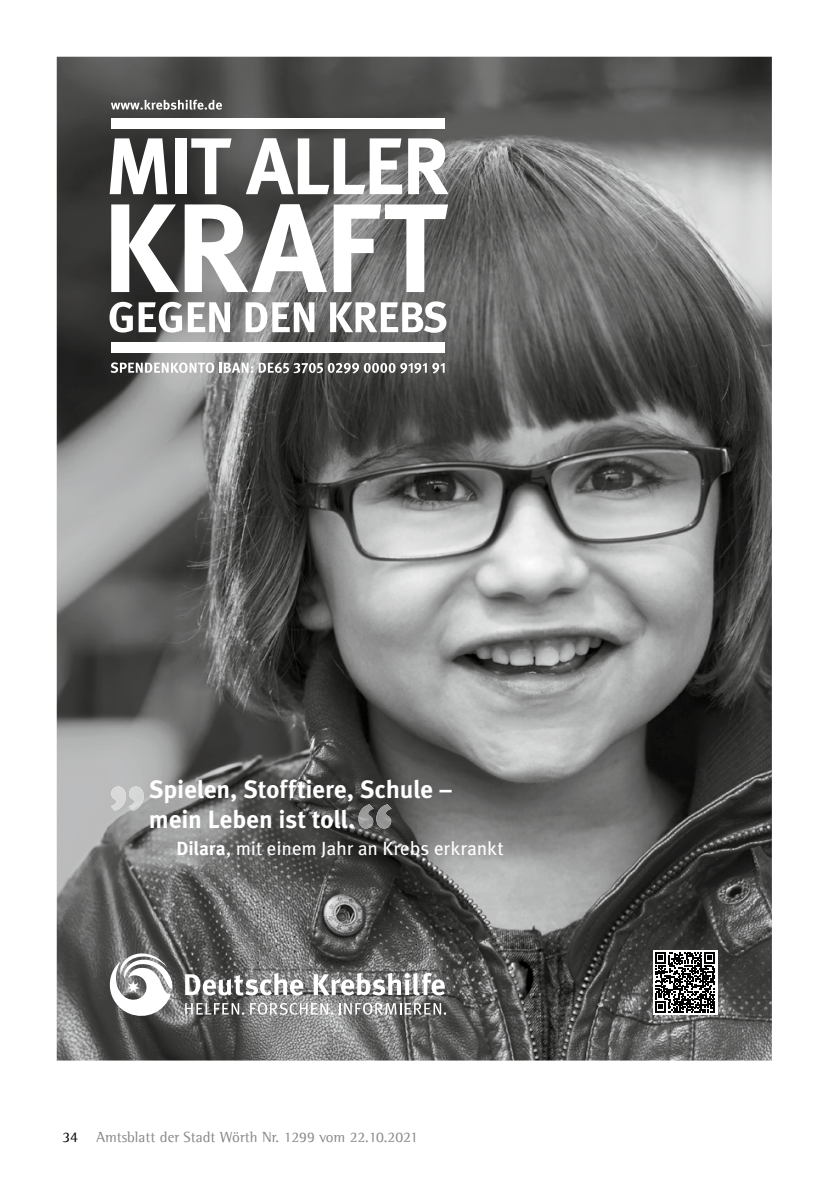
<style>
.page{position:relative;width:840px;height:1191px;background:#fff}
.page>*{position:absolute;margin:0;border:0;box-sizing:border-box;transform-origin:0 0}
.t1{font:700 25px/30px "Meta Pro";letter-spacing:-.01em;color:#fff}
.t2{font:19px "Meta Pro";letter-spacing:-.01em;color:#fff}
.t3{font:15px "Agfa Rotis Semi Serif";color:#868786}
.s1{font-weight:700}
.s2{color:#000}
</style>
<div class="page">
<img style="left:57px;top:57px;width:714px;height:1003px">
<svg style="left:185px;top:973px;width:118px;height:22px"></svg>
<svg style="left:313px;top:973px;width:131px;height:22px"></svg>
<svg style="left:185px;top:1003px;width:59px;height:11px"></svg>
<svg style="left:250px;top:1003px;width:83px;height:11px"></svg>
<svg style="left:339px;top:1003px;width:107px;height:11px"></svg>
<svg style="left:110px;top:953px;width:64px;height:63px"></svg>
<svg style="left:110px;top:138px;width:57px;height:56px"></svg>
<div style="left:175px;top:138px;width:12px;height:56px;background:#fff"></div>
<svg style="left:191px;top:138px;width:40px;height:56px"></svg>
<svg style="left:245px;top:138px;width:157px;height:56px"></svg>
<svg style="left:408px;top:138px;width:40px;height:56px"></svg>
<svg style="left:111px;top:204px;width:216px;height:88px"></svg>
<svg style="left:333px;top:204px;width:115px;height:88px"></svg>
<svg style="left:111px;top:100px;width:111px;height:10px"></svg>
<svg style="left:109px;top:302px;width:73px;height:30px"></svg>
<svg style="left:188px;top:302px;width:42px;height:30px"></svg>
<svg style="left:245px;top:302px;width:69px;height:30px"></svg>
<svg style="left:330px;top:301px;width:116px;height:32px"></svg>
<div style="left:111px;top:118px;width:333px;height:10px;background:#fff"></div>
<div style="left:111px;top:342px;width:333px;height:10px;background:#fff"></div>
<svg style="left:110px;top:362px;width:316px;height:11px"></svg>
<svg style="left:432px;top:363px;width:12px;height:10px"></svg>
<img style="left:111px;top:786px;width:33px;height:24px">
<img style="left:358px;top:804px;width:33px;height:24px">
<svg style="left:652px;top:950px;width:65px;height:64px"></svg>
<svg style="left:654px;top:952px;width:60px;height:60px"></svg>
<h1 class="t1" style="left:149px;top:774px;width:305px">Spielen, Stofftiere, Schule – mein Leben ist toll.</h1>
<p class="t2" style="left:176px;top:836px;width:328px"><span class="s1">Dilara</span>, mit einem Jahr an Krebs erkrankt</p>
<p class="t3" style="left:62px;top:1128px;width:357px"><span class="s2">34</span> Amtsblatt der Stadt Wörth Nr. 1299 vom 22.10.2021</p>
</div>
